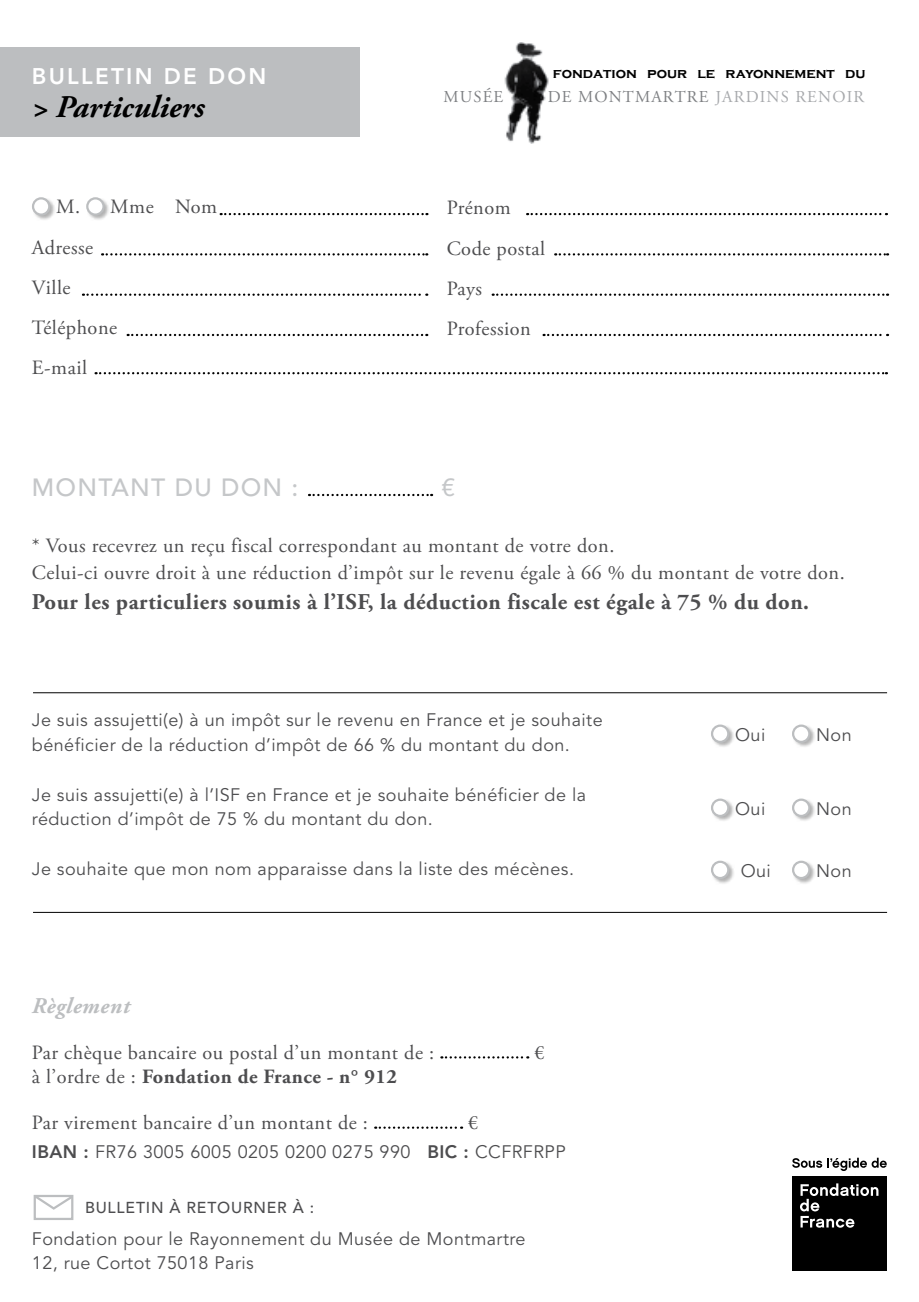
<style>
.page{position:relative;width:919px;height:1302px;background:#fff}
.page>*{position:absolute;margin:0;border:0;box-sizing:border-box;transform-origin:0 0}
.t1{font:italic 700 31.5px "Adobe Garamond Pro";color:#000}
.t2{font:500 24.75px "Avenir LT Std";letter-spacing:.05em;color:#c5c7c9}
.t3{font:700 22.5px "Adobe Garamond Pro";letter-spacing:.025em;color:#4d4d4f}
.t4{font:800 22.5px "Avenir LT Std";letter-spacing:.1em;color:#fff}
.t5{font:italic 700 22.5px "Adobe Garamond Pro";letter-spacing:.025em;color:#bcbec0}
.t6{font:20.25px/40.1px "Adobe Garamond Pro";letter-spacing:.025em;color:#4d4d4f}
.t7{font:700 20.25px "Adobe Garamond Pro";letter-spacing:.025em;color:#4d4d4f}
.t8{font:18px/24.8px "Avenir LT Std";letter-spacing:.025em;color:#4d4d4f}
.t9{font:16.65px "Adobe Garamond Pro";letter-spacing:.07em;color:#a7a9ac}
.t10{font:16.65px "Adobe Garamond Pro";letter-spacing:.07em;color:#7e8083}
.t11{font:500 15.75px "Avenir LT Std";letter-spacing:.05em;color:#4d4d4f}
.t12{font:700 14.62px "Copperplate Gothic";color:#000}
.s1{color:#7e8083}
.s2{font-weight:400}
.s3{font-weight:800}
</style>
<div class="page">
<div style="left:0;top:47px;width:360px;height:89px;background:#bcbec0"></div>
<img style="left:504px;top:42px;width:45px;height:101px">
<div style="left:31px;top:196px;width:24px;height:25px;background:#000;opacity:.31"></div>
<div style="left:33px;top:198px;width:16px;height:16px;background:#fff;border-radius:50%"></div>
<div style="left:32px;top:197px;width:18px;height:19px;border:2px solid #bcbec0;border-radius:50%"></div>
<div style="left:85px;top:196px;width:25px;height:25px;background:#000;opacity:.31"></div>
<svg style="left:87px;top:198px;width:16px;height:16px"></svg>
<div style="left:86px;top:197px;width:19px;height:19px;border:2px solid #bcbec0;border-radius:50%"></div>
<svg style="left:221px;top:213px;width:206px;height:2px"></svg>
<svg style="left:527px;top:213px;width:359px;height:2px"></svg>
<svg style="left:102px;top:253px;width:325px;height:2px"></svg>
<svg style="left:555px;top:253px;width:333px;height:2px"></svg>
<svg style="left:83px;top:293px;width:344px;height:3px"></svg>
<svg style="left:492px;top:293px;width:396px;height:3px"></svg>
<svg style="left:128px;top:334px;width:299px;height:2px"></svg>
<svg style="left:543px;top:334px;width:345px;height:2px"></svg>
<svg style="left:96px;top:372px;width:790px;height:2px"></svg>
<svg style="left:309px;top:494px;width:123px;height:2px"></svg>
<svg style="left:441px;top:1056px;width:87px;height:2px"></svg>
<svg style="left:375px;top:1126px;width:87px;height:2px"></svg>
<hr style="left:33px;top:692px;width:854px;height:1px;background:#000">
<hr style="left:33px;top:911px;width:854px;height:1px;background:#000">
<div style="left:710px;top:723px;width:24px;height:25px;background:#000;opacity:.31"></div>
<div style="left:712px;top:725px;width:16px;height:16px;background:#fff;border-radius:50%"></div>
<div style="left:711px;top:724px;width:18px;height:19px;border:2px solid #bcbec0;border-radius:50%"></div>
<div style="left:791px;top:723px;width:24px;height:25px;background:#000;opacity:.31"></div>
<div style="left:793px;top:725px;width:16px;height:16px;background:#fff;border-radius:50%"></div>
<div style="left:792px;top:724px;width:18px;height:19px;border:2px solid #bcbec0;border-radius:50%"></div>
<div style="left:710px;top:797px;width:24px;height:25px;background:#000;opacity:.31"></div>
<div style="left:712px;top:799px;width:16px;height:16px;background:#fff;border-radius:50%"></div>
<div style="left:711px;top:798px;width:18px;height:19px;border:2px solid #bcbec0;border-radius:50%"></div>
<div style="left:791px;top:797px;width:24px;height:25px;background:#000;opacity:.31"></div>
<div style="left:793px;top:799px;width:16px;height:16px;background:#fff;border-radius:50%"></div>
<div style="left:792px;top:798px;width:18px;height:19px;border:2px solid #bcbec0;border-radius:50%"></div>
<div style="left:710px;top:859px;width:24px;height:25px;background:#000;opacity:.31"></div>
<div style="left:712px;top:861px;width:16px;height:16px;background:#fff;border-radius:50%"></div>
<div style="left:711px;top:860px;width:18px;height:19px;border:2px solid #bcbec0;border-radius:50%"></div>
<div style="left:791px;top:859px;width:24px;height:25px;background:#000;opacity:.31"></div>
<div style="left:793px;top:861px;width:16px;height:16px;background:#fff;border-radius:50%"></div>
<div style="left:792px;top:860px;width:18px;height:19px;border:2px solid #bcbec0;border-radius:50%"></div>
<div style="left:34px;top:1194px;width:39px;height:25px;border:2px solid #bcbec0"></div>
<svg style="left:33px;top:1194px;width:41px;height:16px"></svg>
<div style="left:792px;top:1175px;width:94px;height:95px;background:#000"></div>
<svg style="left:800px;top:1183px;width:78px;height:44px"></svg>
<svg style="left:792px;top:1157px;width:94px;height:13px"></svg>
<p class="t4" style="left:32px;top:62px;width:232px">BULLETIN DE DON</p>
<h1 class="t1" style="left:32px;top:89px;width:174px">&gt; Particuliers</h1>
<p class="t10" style="left:443px;top:87px;width:61px">MUSÉE</p>
<p class="t9" style="left:547px;top:87px;width:318px"><span class="s1">DE MONTMARTRE</span> JARDINS RENOIR</p>
<p class="t12" style="left:553px;top:65px;width:314px">fondation pour le rayonnement du</p>
<p class="t6" style="left:32px;top:188px;width:187px;text-indent:24px">M. Mme Nom<br>Adresse<br>Ville<br>Téléphone<br>E-mail</p>
<p class="t6" style="left:446px;top:189px;width:100px">Prénom<br>Code postal<br>Pays<br>Profession</p>
<h2 class="t2" style="left:32px;top:473px;width:268px">MONTANT DU DON :</h2>
<h2 class="t2" style="left:441px;top:473px;width:15px">€</h2>
<p class="t6" style="left:32px;top:533px;width:814px;line-height:27px">* Vous recevrez un reçu fiscal correspondant au montant de votre don.<br>Celui-ci ouvre droit à une réduction d’impôt sur le revenu égale à 66 % du montant de votre don.</p>
<p class="t3" style="left:32px;top:588px;width:778px">Pour les particuliers soumis à l’ISF, la déduction fiscale est égale à 75 % du don.</p>
<p class="t8" style="left:32px;top:708px;width:572px">Je suis assujetti(e) à un impôt sur le revenu en France et je souhaite bénéficier de la réduction d’impôt de 66 % du montant du don.</p>
<p class="t8" style="left:32px;top:782px;width:555px">Je suis assujetti(e) à l’ISF en France et je souhaite bénéficier de la réduction d’impôt de 75 % du montant du don.</p>
<p class="t8" style="left:32px;top:856px;width:543px">Je souhaite que mon nom apparaisse dans la liste des mécènes.</p>
<p class="t5" style="left:32px;top:992px;width:99px">Règlement</p>
<p class="t6" style="left:32px;top:1032px;width:404px">Par chèque bancaire ou postal d’un montant de :</p>
<p class="t6" style="left:534px;top:1032px;width:12px">€</p>
<p class="t7" style="left:32px;top:1064px;width:366px"><span class="s2">à l’ordre de :</span> Fondation de France - n° 912</p>
<p class="t6" style="left:32px;top:1102px;width:337px">Par virement bancaire d’un montant de :</p>
<p class="t6" style="left:468px;top:1102px;width:12px">€</p>
<p class="t8" style="left:32px;top:1139px;width:535px"><span class="s3">IBAN :</span> FR76 3005 6005 0205 0200 0275 990 <span class="s3">BIC :</span> CCFRFRPP</p>
<p class="t11" style="left:85px;top:1198px;width:231px">BULLETIN À RETOURNER À :</p>
<p class="t8" style="left:32px;top:1226px;width:495px">Fondation pour le Rayonnement du Musée de Montmartre<br>12, rue Cortot 75018 Paris</p>
<p class="t8" style="left:735px;top:722px;width:32px">Oui</p>
<p class="t8" style="left:816px;top:722px;width:37px">Non</p>
<p class="t8" style="left:735px;top:796px;width:32px">Oui</p>
<p class="t8" style="left:816px;top:796px;width:37px">Non</p>
<p class="t8" style="left:740px;top:858px;width:32px">Oui</p>
<p class="t8" style="left:816px;top:858px;width:37px">Non</p>
</div>
